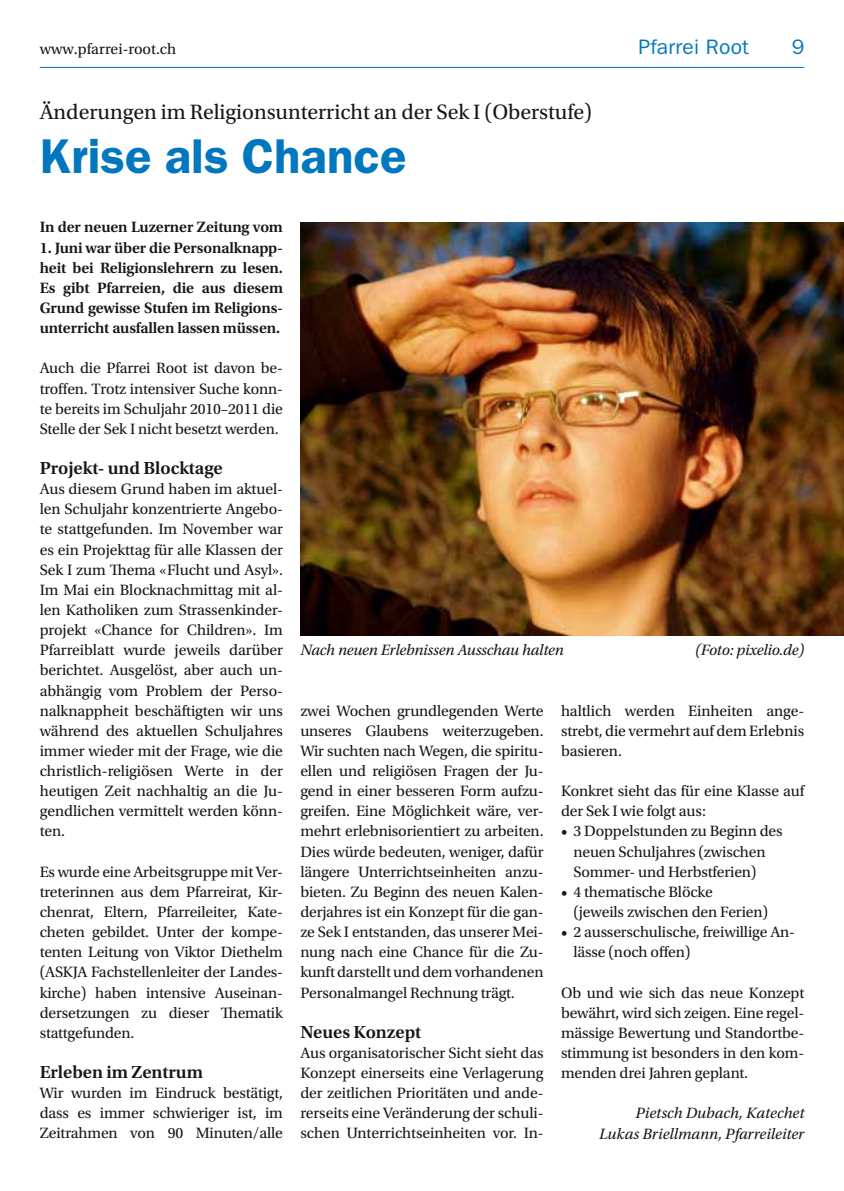
<style>
.page{position:relative;width:844px;height:1191px;background:#fff}
.page>*{position:absolute;margin:0;border:0;box-sizing:border-box;transform-origin:0 0}
.t1{font:600 49px "ITC Franklin Gothic Std";color:#0077be}
.t2{font:21.88px "Utopia Std";color:#181716}
.t3{font:21px "ITC Franklin Gothic Std";letter-spacing:.01em;color:#0077be}
.t4{font:600 18.38px "Utopia Std";color:#181716}
.t5{font:15.75px/20.1px "Utopia Std";letter-spacing:-.01em;color:#181716;text-align:justify}
.t6{font:600 15.75px/20.1px "Utopia Std";letter-spacing:-.01em;color:#181716;text-align:justify}
.t7{font:italic 15.75px/20.1px "Utopia Std";letter-spacing:-.005em;color:#181716;text-align:right}
</style>
<div class="page">
<hr style="left:40px;top:67px;width:764px;height:1px;background:#0077be">
<img style="left:300px;top:222px;width:543px;height:413px">
<p class="t5" style="left:40px;top:39px;width:138px">www.pfarrei-root.ch</p>
<h3 class="t3" style="left:638px;top:35px;width:112px">Pfarrei Root</h3>
<h3 class="t3" style="left:791px;top:35px;width:14px">9</h3>
<h2 class="t2" style="left:40px;top:100px;width:553px">Änderungen im Religionsunterricht an der Sek I (Oberstufe)</h2>
<h1 class="t1" style="left:40px;top:127px;width:368px">Krise als Chance</h1>
<p class="t6" style="left:40px;top:217px;width:245px">In der neuen Luzerner Zeitung vom</p>
<p class="t6" style="left:40px;top:238px;width:245px">1. Juni war über die Personalknapp&shy;heit bei Religionslehrern zu lesen.<br>Es gibt Pfarreien, die aus diesem Grund gewisse Stufen im Religions&shy;unterricht ausfallen lassen müssen.</p>
<p class="t5" style="left:40px;top:358px;width:245px">Auch die Pfarrei Root ist davon be&shy;troffen. Trotz intensiver Suche konn&shy;te bereits im Schuljahr 2010–2011 die Stelle der Sek I nicht besetzt werden.</p>
<p class="t4" style="left:40px;top:458px;width:184px">Projekt- und Blocktage</p>
<p class="t5" style="left:40px;top:479px;width:245px">Aus diesem Grund haben im aktuel&shy;len Schuljahr konzentrierte Angebo&shy;te stattgefunden. Im November war es ein Projekttag für alle Klassen der Sek I zum Thema «Flucht und Asyl».<br>Im Mai ein Blocknachmittag mit al&shy;len Katholiken zum Strassenkinder&shy;projekt «Chance for Children». Im Pfarreiblatt wurde jeweils darüber berichtet. Ausgelöst, aber auch un&shy;abhängig vom Problem der Perso&shy;nalknappheit beschäftigten wir uns während des aktuellen Schuljahres immer wieder mit der Frage, wie die christlich-religiösen Werte in der heutigen Zeit nachhaltig an die Ju&shy;gendlichen vermittelt werden könn&shy;ten.</p>
<p class="t5" style="left:40px;top:862px;width:245px">Es wurde eine Arbeitsgruppe mit Ver&shy;treterinnen aus dem Pfarreirat, Kir&shy;chenrat, Eltern, Pfarreileiter, Kate&shy;cheten gebildet. Unter der kompe&shy;tenten Leitung von Viktor Diethelm (ASKJA Fachstellenleiter der Landes&shy;kirche) haben intensive Auseinan&shy;dersetzungen zu dieser Thematik stattgefunden.</p>
<p class="t4" style="left:40px;top:1061px;width:165px">Erleben im Zentrum</p>
<p class="t5" style="left:40px;top:1083px;width:245px">Wir wurden im Eindruck bestätigt, dass es immer schwieriger ist, im Zeitrahmen von 90 Minuten/alle</p>
<p class="t7" style="left:300px;top:640px;width:265px">Nach neuen Erlebnissen Ausschau halten</p>
<p class="t7" style="left:695px;top:640px;width:110px">(Foto: pixelio.de)</p>
<p class="t5" style="left:300px;top:700px;width:245px">zwei Wochen grundlegenden Werte unseres Glaubens weiterzugeben.<br>Wir suchten nach Wegen, die spiritu&shy;ellen und religiösen Fragen der Ju&shy;gend in einer besseren Form aufzu&shy;greifen. Eine Möglichkeit wäre, ver&shy;mehrt erlebnisorientiert zu arbeiten.<br>Dies würde bedeuten, weniger, dafür längere Unterrichtseinheiten anzu&shy;bieten. Zu Beginn des neuen Kalen&shy;derjahres ist ein Konzept für die gan&shy;ze Sek I entstanden, das unserer Mei&shy;nung nach eine Chance für die Zu&shy;kunft darstellt und dem vorhandenen Personalmangel Rechnung trägt.</p>
<p class="t4" style="left:300px;top:1021px;width:122px">Neues Konzept</p>
<p class="t5" style="left:300px;top:1043px;width:245px">Aus organisatorischer Sicht sieht das Konzept einerseits eine Verlagerung der zeitlichen Prioritäten und ande&shy;rerseits eine Veränderung der schuli&shy;schen Unterrichtseinheiten vor. In-</p>
<p class="t5" style="left:561px;top:700px;width:245px">haltlich werden Einheiten ange&shy;strebt, die vermehrt auf dem Erlebnis basieren.</p>
<p class="t5" style="left:561px;top:781px;width:245px">Konkret sieht das für eine Klasse auf der Sek I wie folgt aus:</p>
<p class="t5" style="left:573px;top:821px;width:211px;text-align:left;text-indent:-12px">• 3 Doppelstunden zu Beginn des neuen Schuljahres (zwischen<br>Sommer- und Herbstferien)</p>
<p class="t5" style="left:573px;top:882px;width:196px;text-indent:-12px">• 4 thematische Blöcke<br>(jeweils zwischen den Ferien)</p>
<p class="t5" style="left:573px;top:922px;width:223px;text-indent:-12px">• 2 ausserschulische, freiwillige An&shy;lässe (noch offen)</p>
<p class="t5" style="left:561px;top:982px;width:245px">Ob und wie sich das neue Konzept bewährt, wird sich zeigen. Eine regel&shy;mässige Bewertung und Standortbe&shy;stimmung ist besonders in den kom&shy;menden drei Jahren geplant.</p>
<p class="t7" style="left:599px;top:1103px;width:207px">Pietsch Dubach, Katechet<br>Lukas Briellmann, Pfarreileiter</p>
</div>
